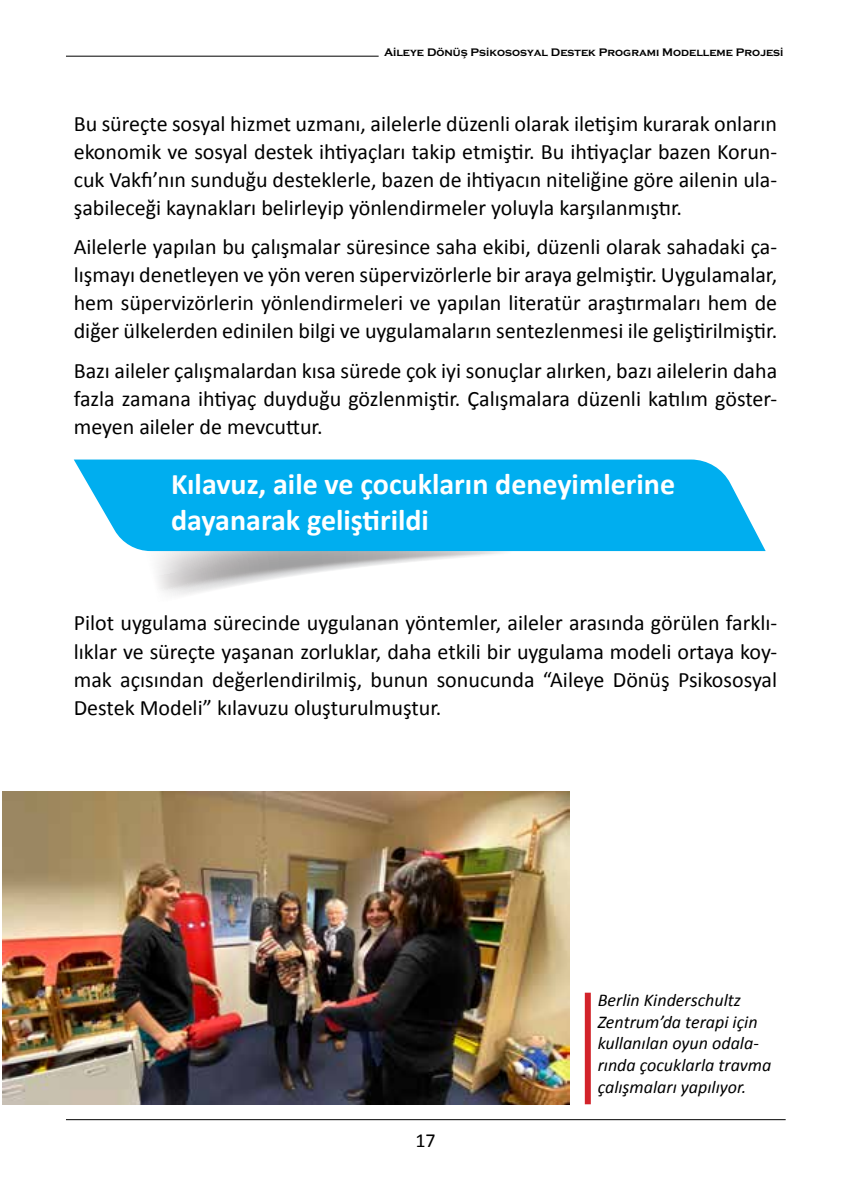
<style>
.page{position:relative;width:851px;height:1191px;background:#fff}
.page>*{position:absolute;margin:0;border:0;box-sizing:border-box;transform-origin:0 0}
.t1{font:700 30px/36px "Calibri";color:#fff}
.t2{font:22px/28px "Calibri";color:#000;text-align:justify}
.t3{font:20px "Calibri";color:#000}
.t4{font:italic 18px/21.6px "Calibri";color:#000}
.t5{font:700 11.4px "Copperplate";color:#000}
</style>
<div class="page">
<hr style="left:66px;top:1119px;width:719px;height:1px;background:#000">
<hr style="left:66px;top:56px;width:312px;height:1px;background:#000">
<svg style="left:149px;top:551px;width:367px;height:44px"></svg>
<svg style="left:74px;top:459px;width:691px;height:92px;background:#14b4f0"></svg>
<img style="left:2px;top:791px;width:567px;height:314px">
<div style="left:584px;top:992px;width:6px;height:112px;background:#d2232a"></div>
<p class="t5" style="left:384px;top:46px;width:401px">Aileye Dönüş Psikososyal Destek Programı Modelleme Projesi</p>
<p class="t2" style="left:74px;top:110px;width:704px">Bu süreçte sosyal hizmet uzmanı, ailelerle düzenli olarak iletişim kurarak onların ekonomik ve sosyal destek ihtiyaçları takip etmiştir. Bu ihtiyaçlar bazen Korun&shy;cuk Vakfı’nın sunduğu desteklerle, bazen de ihtiyacın niteliğine göre ailenin ula&shy;şabileceği kaynakları belirleyip yönlendirmeler yoluyla karşılanmıştır.</p>
<p class="t2" style="left:74px;top:233px;width:705px">Ailelerle yapılan bu çalışmalar süresince saha ekibi, düzenli olarak sahadaki ça&shy;lışmayı denetleyen ve yön veren süpervizörlerle bir araya gelmiştir. Uygulamalar, hem süpervizörlerin yönlendirmeleri ve yapılan literatür araştırmaları hem de diğer ülkelerden edinilen bilgi ve uygulamaların sentezlenmesi ile geliştirilmiştir.</p>
<p class="t2" style="left:74px;top:356px;width:704px">Bazı aileler çalışmalardan kısa sürede çok iyi sonuçlar alırken, bazı ailelerin daha fazla zamana ihtiyaç duyduğu gözlenmiştir. Çalışmalara düzenli katılım göster&shy;meyen aileler de mevcuttur.</p>
<h1 class="t1" style="left:171px;top:466px;width:505px">Kılavuz, aile ve çocukların deneyimlerine dayanarak geliştirildi</h1>
<p class="t2" style="left:74px;top:609px;width:704px">Pilot uygulama sürecinde uygulanan yöntemler, aileler arasında görülen farklı&shy;lıklar ve süreçte yaşanan zorluklar, daha etkili bir uygulama modeli ortaya koy&shy;mak açısından değerlendirilmiş, bunun sonucunda “Aileye Dönüş Psikososyal Destek Modeli” kılavuzu oluşturulmuştur.</p>
<p class="t3" style="left:415px;top:1128px;width:22px">17</p>
<p class="t4" style="left:597px;top:988px;width:175px">Berlin Kinderschultz<br>Zentrum’da terapi için kullanılan oyun odala&shy;rında çocuklarla travma çalışmaları yapılıyor.</p>
</div>
